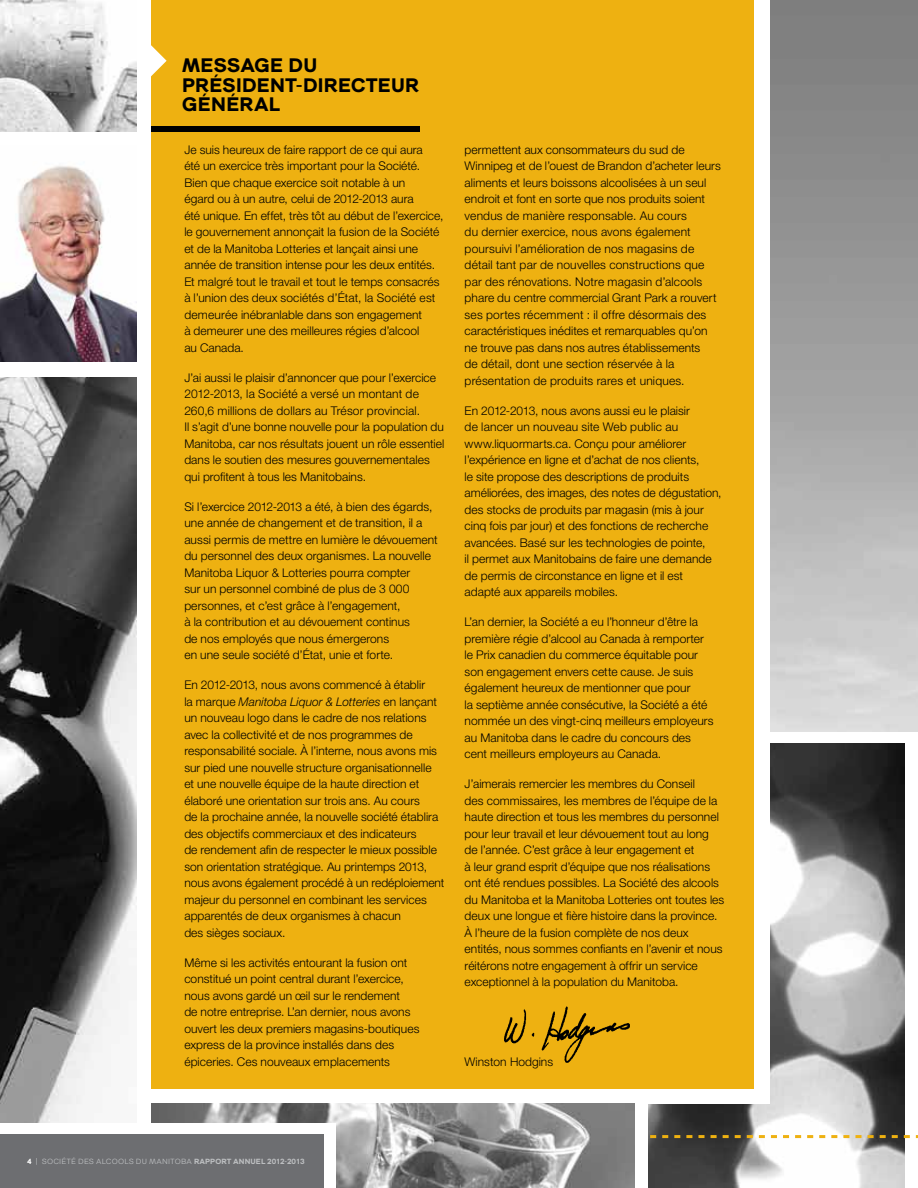
<style>
.page{position:relative;width:918px;height:1188px;background:#fff}
.page>*{position:absolute;margin:0;border:0;box-sizing:border-box;transform-origin:0 0}
.t1{font:700 19.5px/19.5px "YR Two";letter-spacing:.02em;color:#000}
.t2{font:300 12px/16.5px "Helvetica Neue LT Std";letter-spacing:.005em;color:#000}
.t3{font:7.5px "YR Two";letter-spacing:.02em;color:#bcbec0}
.t4{font:700 7.5px "YR Two";letter-spacing:-.03em;color:#bcbec0}
.s1{font-style:italic}
.s2{font-weight:700;color:#fff}
.s3{font-weight:700}
</style>
<div class="page">
<img style="left:648px;top:743px;width:256px;height:445px">
<div style="left:545px;top:638px;width:225px;height:466px;background:#fff"></div>
<div style="left:151px;top:0;width:603px;height:1089px;background:#eeb111"></div>
<img style="left:0;top:0;width:136px;height:1123px">
<img style="left:152px;top:1104px;width:482px;height:84px">
<svg style="left:151px;top:45px;width:16px;height:32px"></svg>
<svg style="left:650px;top:1135px;width:268px;height:3px"></svg>
<div style="left:151px;top:126px;width:269px;height:5px;background:#000"></div>
<div style="left:0;top:132px;width:139px;height:245px;background:#fff"></div>
<img style="left:0;top:165px;width:136px;height:197px">
<div style="left:0;top:1123px;width:336px;height:65px;background:#fff"></div>
<div style="left:0;top:1134px;width:324px;height:54px;background:#6d6e71"></div>
<img style="left:504px;top:1006px;width:126px;height:57px">
<h1 class="t1" style="left:182px;top:55px;width:16px">MESSA</h1>
<h1 class="t1" style="left:182px;top:55px;width:134px;text-indent:72px">GE DU<br>PRÉSI DENT</h1>
<h1 class="t1" style="left:296px;top:75px;width:36px">-DIRECTEUR</h1>
<h1 class="t1" style="left:182px;top:94px;width:72px">GÉNÉRAL</h1>
<p class="t2" style="left:184px;top:141px;width:261px">Je suis heureux de faire rapport de ce qui aura<br>été un exercice très important pour la Société.<br>Bien que chaque exercice soit notable à un<br>égard ou à un autre, celui de 2012-2013 aura<br>été unique. En effet, très tôt au début de l’exercice, le gouvernement annonçait la fusion de la Société et de la Manitoba Lotteries et lançait ainsi une année de transition intense pour les deux entités.<br>Et malgré tout le travail et tout le temps consacrés à l’union des deux sociétés d’État, la Société est demeurée inébranlable dans son engagement<br>à demeurer une des meilleures régies d’alcool<br>au Canada.</p>
<p class="t2" style="left:184px;top:369px;width:262px">J’ai aussi le plaisir d’annoncer que pour l’exercice 2012-2013, la Société a versé un montant de 260,6 millions de dollars au Trésor provincial.<br>Il s’agit d’une bonne nouvelle pour la population du Manitoba, car nos résultats jouent un rôle essentiel dans le soutien des mesures gouvernementales qui profitent à tous les Manitobains.</p>
<p class="t2" style="left:184px;top:498px;width:255px">Si l’exercice 2012-2013 a été, à bien des égards, une année de changement et de transition, il a aussi permis de mettre en lumière le dévouement du personnel des deux organismes. La nouvelle Manitoba Liquor &amp; Lotteries pourra compter<br>sur un personnel combiné de plus de 3 000 personnes, et c’est grâce à l’engagement,<br>à la contribution et au dévouement continus<br>de nos employés que nous émergerons<br>en une seule société d’État, unie et forte.</p>
<p class="t2" style="left:184px;top:677px;width:262px">En 2012-2013, nous avons commencé à établir<br>la marque <span class="s1">Manitoba Liquor &amp; Lotteries</span> en lançant un nouveau logo dans le cadre de nos relations avec la collectivité et de nos programmes de responsabilité sociale. À l’interne, nous avons mis sur pied une nouvelle structure organisationnelle<br>et une nouvelle équipe de la haute direction et élaboré une orientation sur trois ans. Au cours<br>de la prochaine année, la nouvelle société établira des objectifs commerciaux et des indicateurs<br>de rendement afin de respecter le mieux possible son orientation stratégique. Au printemps 2013, nous avons également procédé à un redéploiement majeur du personnel en combinant les services apparentés de deux organismes à chacun<br>des sièges sociaux.</p>
<p class="t2" style="left:184px;top:954px;width:237px">Même si les activités entourant la fusion ont constitué un point central durant l’exercice, nous avons gardé un œil sur le rendement<br>de notre entreprise. L’an dernier, nous avons ouvert les deux premiers magasins-boutiques express de la province installés dans des épiceries. Ces nouveaux emplacements</p>
<p class="t2" style="left:465px;top:141px;width:258px">permettent aux consommateurs du sud de Winnipeg et de l’ouest de Brandon d’acheter leurs aliments et leurs boissons alcoolisées à un seul endroit et font en sorte que nos produits soient vendus de manière responsable. Au cours<br>du dernier exercice, nous avons également poursuivi l’amélioration de nos magasins de détail tant par de nouvelles constructions que par des rénovations. Notre magasin d’alcools phare du centre commercial Grant Park a rouvert ses portes récemment : il offre désormais des caractéristiques inédites et remarquables qu’on ne trouve pas dans nos autres établissements<br>de détail, dont une section réservée à la présentation de produits rares et uniques.</p>
<p class="t2" style="left:465px;top:402px;width:258px">En 2012-2013, nous avons aussi eu le plaisir<br>de lancer un nouveau site Web public au www.liquormarts.ca. Conçu pour améliorer l’expérience en ligne et d’achat de nos clients,<br>le site propose des descriptions de produits améliorées, des images, des notes de dégustation, des stocks de produits par magasin (mis à jour cinq fois par jour) et des fonctions de recherche avancées. Basé sur les technologies de pointe,<br>il permet aux Manitobains de faire une demande de permis de circonstance en ligne et il est adapté aux appareils mobiles.</p>
<p class="t2" style="left:465px;top:614px;width:250px">L’an dernier, la Société a eu l’honneur d’être la première régie d’alcool au Canada à remporter le Prix canadien du commerce équitable pour son engagement envers cette cause. Je suis également heureux de mentionner que pour<br>la septième année consécutive, la Société a été nommée un des vingt-cinq meilleurs employeurs au Manitoba dans le cadre du concours des cent meilleurs employeurs au Canada.</p>
<p class="t2" style="left:465px;top:776px;width:261px">J’aimerais remercier les membres du Conseil<br>des commissaires, les membres de l’équipe de la haute direction et tous les membres du personnel pour leur travail et leur dévouement tout au long de l’année. C’est grâce à leur engagement et<br>à leur grand esprit d’équipe que nos réalisations ont été rendues possibles. La Société des alcools du Manitoba et la Manitoba Lotteries ont toutes les deux une longue et fière histoire dans la province.<br>À l’heure de la fusion complète de nos deux entités, nous sommes confiants en l’avenir et nous réitérons notre engagement à offrir un service exceptionnel à la population du Manitoba.</p>
<p class="t2" style="left:464px;top:1053px;width:90px">Winston Hodgins</p>
<p class="t3" style="left:27px;top:1157px;width:174px"><span class="s2">4</span> | SOCIÉTÉ DES ALCOOLS DU MANITOBA <span class="s3">RAPPORT</span></p>
<p class="t4" style="left:233px;top:1157px;width:7px">ANNUEL</p>
<p class="t4" style="left:267px;top:1157px;width:39px">2012-2013</p>
</div>
